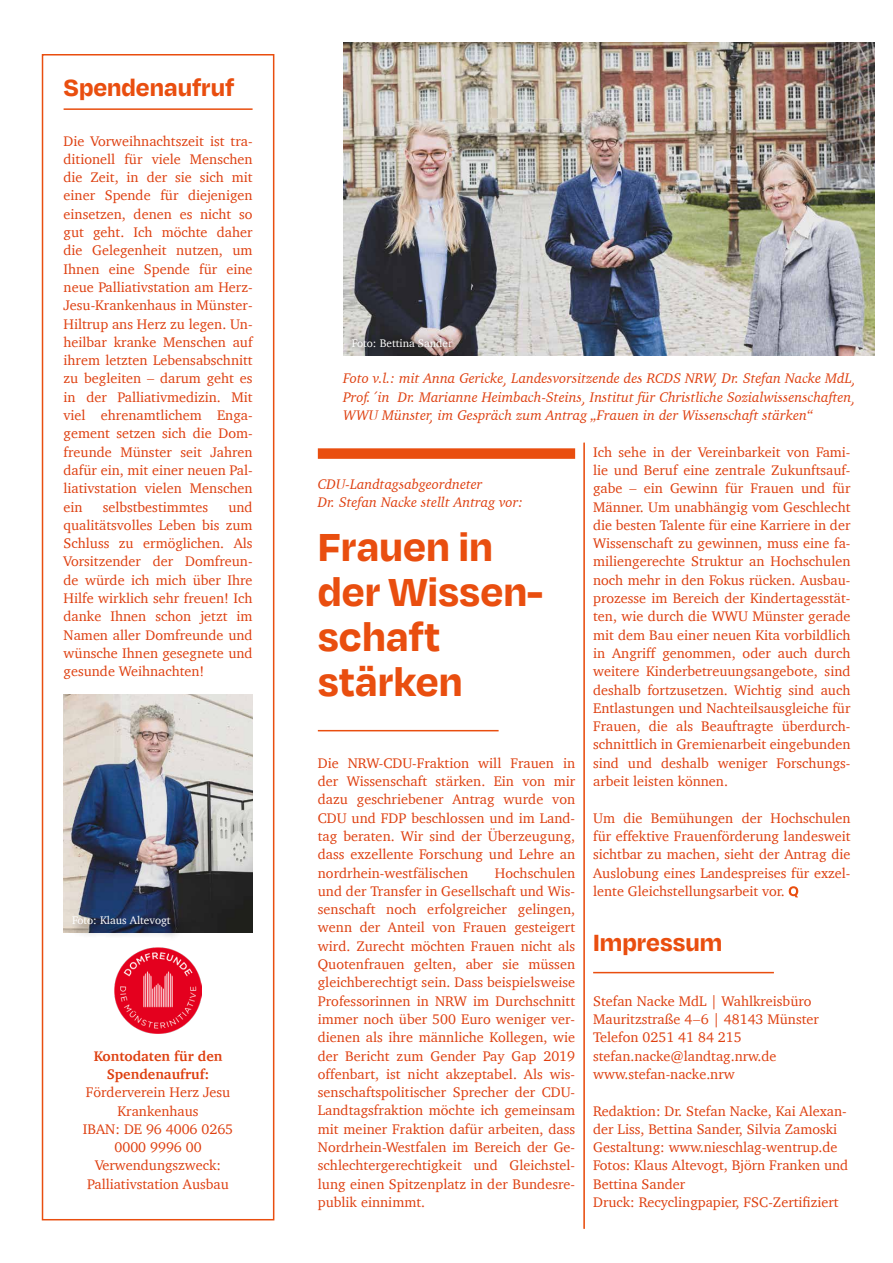
<style>
.page{position:relative;width:893px;height:1263px;background:#fff}
.page>*{position:absolute;margin:0;border:0;box-sizing:border-box;transform-origin:0 0}
.t1{font:700 45px/45px "Degular";color:#e94e0f}
.t2{font:700 27px "Degular";color:#e94e0f}
.t3{font:14.25px/18.3px "Charter";color:#de3f0f;text-align:justify}
.t4{font:italic 14.25px/18.3px "Charter";color:#de3f0f;text-align:justify}
.t5{font:700 14.25px/18.3px "Charter";color:#de3f0f;text-align:center}
.t6{font:11.25px "Charter";color:#fff}
</style>
<div class="page">
<img style="left:343px;top:43px;width:532px;height:312px">
<div style="left:318px;top:448px;width:257px;height:11px;background:#e94e0f"></div>
<hr style="left:318px;top:730px;width:181px;height:1px;background:#e94e0f">
<svg style="left:789px;top:886px;width:9px;height:11px"></svg>
<hr style="left:584px;top:443px;width:1px;height:786px;background:#e94e0f">
<hr style="left:593px;top:972px;width:181px;height:1px;background:#e94e0f">
<hr style="left:64px;top:108px;width:189px;height:2px;background:#e94e0f">
<div style="left:42px;top:54px;width:232px;height:1166px;border:2px solid #e94e0f"></div>
<img style="left:64px;top:694px;width:189px;height:238px">
<img style="left:115px;top:947px;width:86px;height:87px">
<div style="left:70px;top:913px;width:114px;height:28px;background:#000;opacity:.75"></div>
<div style="left:345px;top:331px;width:114px;height:24px;background:#000;opacity:.75"></div>
<h2 class="t2" style="left:64px;top:70px;width:172px">Spendenaufruf</h2>
<p class="t3" style="left:64px;top:131px;width:190px">Die Vorweihnachtszeit ist tra&shy;ditionell für viele Menschen die Zeit, in der sie sich mit einer Spende für diejenigen einsetzen, denen es nicht so gut geht. Ich möchte daher die Gelegenheit nutzen, um Ihnen eine Spende für eine neue Palliativstation am Herz-Jesu-Krankenhaus in Münster-Hiltrup ans Herz zu legen. Un&shy;heilbar kranke Menschen auf ihrem letzten Lebensabschnitt zu begleiten – darum geht es in der Palliativmedizin. Mit viel ehrenamtlichem Enga&shy;gement setzen sich die Dom&shy;freunde Münster seit Jahren dafür ein, mit einer neuen Pal&shy;liativstation vielen Menschen ein</p>
<p class="t3" style="left:64px;top:497px;width:191px;text-indent:165px">und qualitätsvolles Leben bis zum Schluss zu ermöglichen. Als Vorsitzender der Domfreun&shy;de würde ich mich über Ihre Hilfe wirklich sehr freuen! Ich danke Ihnen schon jetzt im Namen aller Domfreunde und wünsche Ihnen gesegnete und gesunde Weihnachten!</p>
<p class="t3" style="left:103px;top:497px;width:107px">selbstbestimmtes</p>
<p class="t6" style="left:72px;top:910px;width:100px">Foto: Klaus Altevogt</p>
<p class="t5" style="left:94px;top:1046px;width:130px">Kontodaten für den<br>Spendenaufruf:</p>
<p class="t3" style="left:83px;top:1083px;width:152px;text-align:center">Förderverein Herz Jesu<br>Krankenhaus<br>IBAN: DE 96 4006 0265<br>0000 9996 00<br>Verwendungszweck:<br>Palliativstation Ausbau</p>
<p class="t6" style="left:352px;top:333px;width:102px">Foto: Bettina Sander</p>
<p class="t4" style="left:343px;top:369px;width:514px">Foto v.l.: mit Anna Gericke, Landesvorsitzende des RCDS NRW, Dr. Stefan Nacke MdL, Prof.´in Dr. Marianne Heimbach-Steins, Institut für Christliche Sozialwissenschaften, WWU Münster, im Gespräch zum Antrag „Frauen in der Wissenschaft stärken“</p>
<p class="t4" style="left:318px;top:475px;width:207px">CDU-Landtagsabgeordneter<br>Dr. Stefan Nacke stellt Antrag vor:</p>
<h1 class="t1" style="left:318px;top:522px;width:227px">Frauen in der Wissen&shy;schaft stärken</h1>
<p class="t3" style="left:318px;top:753px;width:259px">Die NRW-CDU-Fraktion will Frauen in der Wissenschaft stärken. Ein von mir dazu geschriebener Antrag wurde von CDU und FDP beschlossen und im Land&shy;tag beraten. Wir sind der Überzeugung, dass exzellente Forschung und Lehre an nordrhein-westfälischen</p>
<p class="t3" style="left:318px;top:863px;width:259px;text-indent:177px">Hochschulen und der Transfer in Gesellschaft und Wis&shy;senschaft noch erfolgreicher gelingen, wenn der Anteil von Frauen gesteigert wird. Zurecht möchten Frauen nicht als Quotenfrauen gelten, aber sie müssen gleichberechtigt sein. Dass beispielsweise Professorinnen in NRW im Durchschnitt immer noch über 500 Euro weniger ver&shy;dienen als ihre männliche Kollegen, wie der Bericht zum Gender Pay Gap 2019 offenbart, ist nicht akzeptabel. Als wis&shy;senschaftspolitischer Sprecher der CDU-Landtagsfraktion möchte ich gemeinsam mit meiner Fraktion dafür arbeiten, dass Nordrhein-Westfalen im Bereich der Ge&shy;schlechtergerechtigkeit und Gleichstel&shy;lung einen Spitzenplatz in der Bundesre&shy;publik einnimmt.</p>
<p class="t3" style="left:593px;top:442px;width:259px">Ich sehe in der Vereinbarkeit von Fami&shy;lie und Beruf eine zentrale Zukunftsauf&shy;gabe – ein Gewinn für Frauen und für Männer. Um unabhängig vom Geschlecht die besten Talente für eine Karriere in der Wissenschaft zu gewinnen, muss eine fa&shy;miliengerechte Struktur an Hochschulen noch mehr in den Fokus rücken. Ausbau&shy;prozesse im Bereich der Kindertagesstät&shy;ten, wie durch die WWU Münster gerade mit dem Bau einer neuen Kita vorbildlich in Angriff genommen, oder auch durch weitere Kinderbetreuungsangebote, sind deshalb fortzusetzen. Wichtig sind auch Entlastungen und Nachteilsausgleiche für Frauen, die als Beauftragte überdurch&shy;schnittlich in Gremienarbeit eingebunden sind und deshalb weniger Forschungs&shy;arbeit leisten können.</p>
<p class="t3" style="left:593px;top:808px;width:259px">Um die Bemühungen der Hochschulen für effektive Frauenförderung landesweit sichtbar zu machen, sieht der Antrag die Auslobung eines Landespreises für exzel&shy;lente Gleichstellungsarbeit vor.</p>
<h2 class="t2" style="left:593px;top:925px;width:131px">Impressum</h2>
<p class="t3" style="left:593px;top:991px;width:227px;text-align:left">Stefan Nacke MdL | Wahlkreisbüro<br>Mauritzstraße 4–6 | 48143 Münster<br>Telefon 0251 41 84 215 stefan.nacke@landtag.nrw.de www.stefan-nacke.nrw</p>
<p class="t3" style="left:593px;top:1101px;width:257px;text-align:left">Redaktion: Dr. Stefan Nacke, Kai Alexan&shy;der Liss, Bettina Sander, Silvia Zamoski Gestaltung: www.nieschlag-wentrup.de Fotos: Klaus Altevogt, Björn Franken und Bettina Sander<br>Druck: Recyclingpapier, FSC-Zertifiziert</p>
</div>
